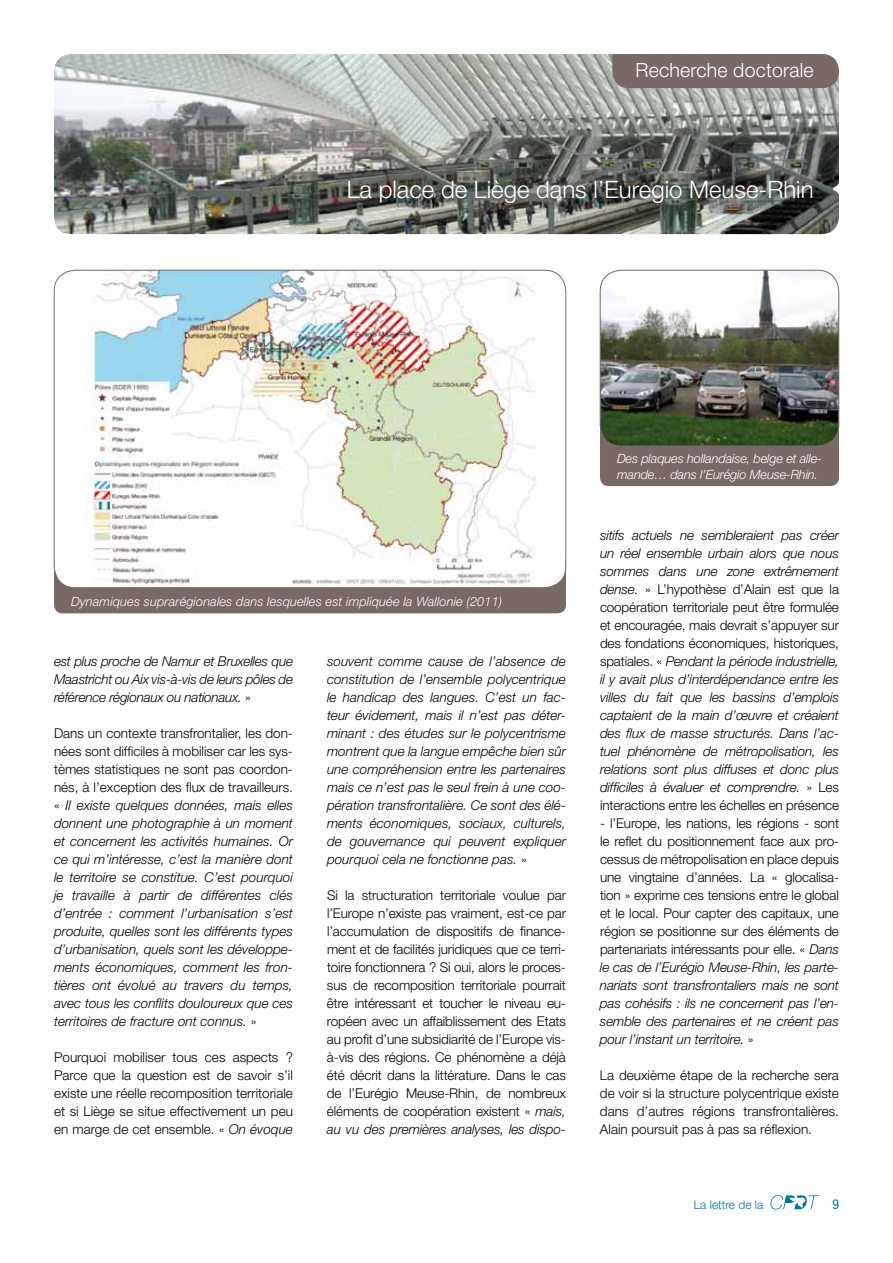
<style>
.page{position:relative;width:893px;height:1263px;background:#fff}
.page>*{position:absolute;margin:0;border:0;box-sizing:border-box;transform-origin:0 0}
.t1{font:300 24px "Helvetica Neue";color:#fff}
.t2{font:300 19.5px "Helvetica Neue";letter-spacing:.01em;color:#fff}
.t3{font:italic 300 13.5px/18px "Helvetica Neue";letter-spacing:-.005em;color:#000;text-align:justify}
.t4{font:300 13.5px/18px "Helvetica Neue";letter-spacing:-.01em;color:#000;text-align:justify}
.t5{font:condensed 13.5px "Helvetica Neue";color:#0073ab}
.t6{font:italic 300 12.75px "Helvetica Neue";letter-spacing:.01em;color:#fff}
.t7{font:italic 300 12.75px/15.3px "Helvetica Neue";letter-spacing:-.01em;color:#fff}
.t8{font:300 12px "Helvetica Neue";color:#0073ab}
.s1{font-style:normal}
.s2{font-style:italic}
</style>
<div class="page">
<svg style="left:770px;top:1195px;width:49px;height:14px"></svg>
<img style="left:54px;top:54px;width:785px;height:181px">
<div style="left:612px;top:54px;width:227px;height:34px;background:#786866"></div>
<div style="left:54px;top:554px;width:512px;height:59px;background:#786866;border-radius:9px"></div>
<div style="left:54px;top:270px;width:512px;height:318px;background:#fff;border-radius:21px"></div>
<img style="left:89px;top:272px;width:447px;height:313px">
<div style="left:600px;top:414px;width:239px;height:72px;background:#786866;border-radius:9px"></div>
<img style="left:600px;top:270px;width:239px;height:174px">
<div style="left:600px;top:270px;width:239px;height:176px;border:1px solid #786866;border-radius:21px"></div>
<p class="t2" style="left:636px;top:58px;width:180px">Recherche doctorale</p>
<p class="t1" style="left:347px;top:174px;width:468px">La place de Liège dans l’Euregio Meuse-Rhin</p>
<p class="t6" style="left:71px;top:593px;width:433px">Dynamiques suprarégionales dans lesquelles est impliquée la Wallonie (2011)</p>
<p class="t3" style="left:54px;top:652px;width:240px">est plus proche de Namur et Bruxelles que Maastricht ou Aix vis-à-vis de leurs pôles de référence régionaux ou nationaux. <span class="s1">»</span></p>
<p class="t3" style="left:54px;top:724px;width:240px"><span class="s1">Dans un contexte transfrontalier, les don&shy;nées sont difficiles à mobiliser car les sys&shy;tèmes statistiques ne sont pas coordon&shy;nés, à l’exception des flux de travailleurs. «</span> Il existe quelques données, mais elles donnent une photographie à un moment et concernent les activités humaines. Or ce qui m’intéresse, c’est la manière dont le territoire se constitue. C’est pourquoi je travaille à partir de différentes clés d’entrée : comment l’urbanisation s’est produite, quelles sont les différents types d’urbanisation, quels sont les développe&shy;ments économiques, comment les fron&shy;tières ont évolué au travers du temps, avec tous les conflits douloureux que ces territoires de fracture ont connus. <span class="s1">»</span></p>
<p class="t4" style="left:54px;top:1048px;width:240px">Pourquoi mobiliser tous ces aspects ?<br>Parce que la question est de savoir s’il existe une réelle recomposition territoriale et si Liège se situe effectivement un peu en marge de cet ensemble. « <span class="s2">On évoque</span></p>
<p class="t3" style="left:327px;top:652px;width:240px">souvent comme cause de l’absence de constitution de l’ensemble polycentrique le handicap des langues. C’est un fac&shy;teur évidement, mais il n’est pas déter&shy;minant : des études sur le polycentrisme montrent que la langue empêche bien sûr une compréhension entre les partenaires mais ce n’est pas le seul frein à une coo&shy;pération transfrontalière. Ce sont des élé&shy;ments économiques, sociaux, culturels, de gouvernance qui peuvent expliquer pourquoi cela ne fonctionne pas. <span class="s1">»</span></p>
<p class="t4" style="left:327px;top:886px;width:241px">Si la structuration territoriale voulue par l’Europe n’existe pas vraiment, est-ce par l’accumulation de dispositifs de finance&shy;ment et de facilités juridiques que ce terri&shy;toire fonctionnera ? Si oui, alors le proces&shy;sus de recomposition territoriale pourrait être intéressant et toucher le niveau eu&shy;ropéen avec un affaiblissement des Etats au profit d’une subsidiarité de l’Europe vis&shy;à-vis des régions. Ce phénomène a déjà été décrit dans la littérature. Dans le cas de l’Eurégio Meuse-Rhin, de nombreux éléments de coopération existent « <span class="s2">mais, au vu des premières analyses, les dispo-</span></p>
<p class="t7" style="left:617px;top:451px;width:206px">Des plaques hollandaise, belge et alle&shy;mande… dans l’Eurégio Meuse-Rhin.</p>
<p class="t3" style="left:600px;top:526px;width:240px">sitifs actuels ne sembleraient pas créer un réel ensemble urbain alors que nous sommes dans une zone extrêmement dense. <span class="s1">» L’hypothèse d’Alain est que la coopération territoriale peut être formulée et encouragée, mais devrait s’appuyer sur des fondations économiques, historiques, spatiales. «</span> Pendant la période industrielle, il y avait plus d’interdépendance entre les villes du fait que les bassins d’emplois captaient de la main d’œuvre et créaient des flux de masse structurés. Dans l’ac&shy;tuel phénomène de métropolisation, les relations sont plus diffuses et donc plus difficiles à évaluer et comprendre. <span class="s1">» Les interactions entre les échelles en présence</span></p>
<p class="t4" style="left:600px;top:814px;width:240px">- l’Europe, les nations, les régions - sont le reflet du positionnement face aux pro&shy;cessus de métropolisation en place depuis une vingtaine d’années. La « glocalisa&shy;tion » exprime ces tensions entre le global et le local. Pour capter des capitaux, une région se positionne sur des éléments de partenariats intéressants pour elle. « <span class="s2">Dans le cas de l’Eurégio Meuse-Rhin, les parte&shy;nariats sont transfrontaliers mais ne sont pas cohésifs : ils ne concernent pas l’en&shy;semble des partenaires et ne créent pas pour l’instant un territoire.</span> »</p>
<p class="t4" style="left:600px;top:1066px;width:240px">La deuxième étape de la recherche sera de voir si la structure polycentrique existe dans d’autres régions transfrontalières.<br>Alain poursuit pas à pas sa réflexion.</p>
<p class="t8" style="left:694px;top:1197px;width:71px">La lettre de la</p>
<p class="t5" style="left:832px;top:1196px;width:8px">9</p>
</div>
